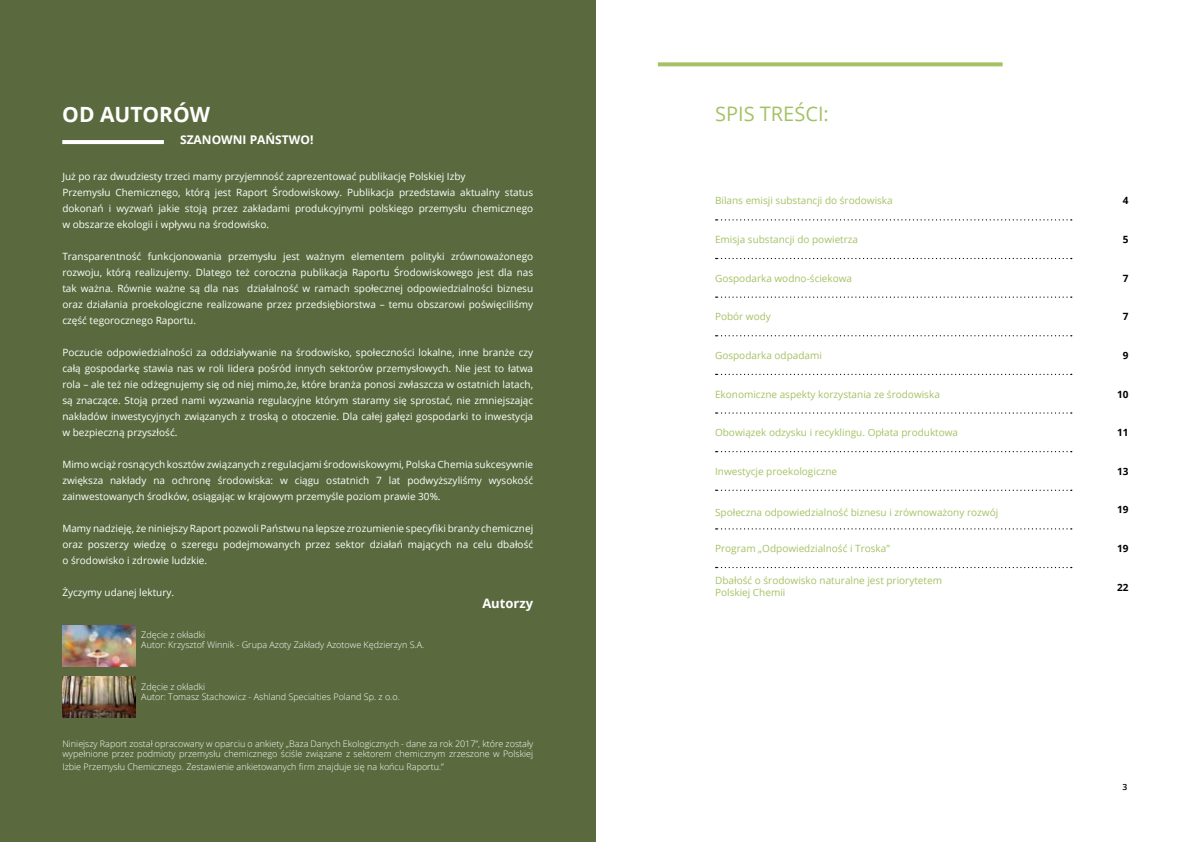
<style>
.page{position:relative;width:1191px;height:842px;background:#fff}
.page>*{position:absolute;margin:0;border:0;box-sizing:border-box;transform-origin:0 0}
.t1{font:700 21px "Open Sans";color:#fff}
.t2{font:20px "Open Sans";color:#a4c264}
.t3{font:700 13px "Open Sans";color:#fff}
.t4{font:700 12px "Open Sans";color:#fff}
.t5{font:10px/16px "Open Sans";color:#fff;text-align:justify}
.t6{font:10px/12px "Open Sans";color:#a4c264}
.t7{font:700 10px "Open Sans";color:#000}
.t8{font:300 9px/10.8px "Open Sans";color:#fff}
.t9{font:600 8.5px "Open Sans";color:#000}
</style>
<div class="page">
<div style="left:0;top:0;width:595px;height:842px;background:#5a6a3e"></div>
<img style="left:62px;top:626px;width:73px;height:40px">
<img style="left:62px;top:677px;width:73px;height:40px">
<svg style="left:62px;top:140px;width:102px;height:4px"></svg>
<svg style="left:715px;top:219px;width:356px;height:1px"></svg>
<svg style="left:715px;top:258px;width:356px;height:1px"></svg>
<svg style="left:715px;top:296px;width:356px;height:2px"></svg>
<svg style="left:715px;top:335px;width:356px;height:1px"></svg>
<svg style="left:715px;top:374px;width:356px;height:1px"></svg>
<svg style="left:715px;top:412px;width:356px;height:2px"></svg>
<svg style="left:715px;top:451px;width:356px;height:1px"></svg>
<svg style="left:715px;top:490px;width:356px;height:1px"></svg>
<svg style="left:715px;top:528px;width:356px;height:1px"></svg>
<svg style="left:715px;top:567px;width:356px;height:1px"></svg>
<svg style="left:658px;top:62px;width:344px;height:4px"></svg>
<h1 class="t1" style="left:62px;top:100px;width:149px">OD AUTORÓW</h1>
<p class="t4" style="left:180px;top:131px;width:135px">SZANOWNI PAŃSTWO!</p>
<p class="t5" style="left:62px;top:168px;width:472px;text-align:left">Już po raz dwudziesty trzeci mamy przyjemność zaprezentować publikację Polskiej Izby<br>Przemysłu Chemicznego, którą jest Raport Środowiskowy. Publikacja przedstawia aktualny status dokonań i wyzwań jakie stoją przez zakładami produkcyjnymi polskiego przemysłu chemicznego w obszarze ekologii i wpływu na środowisko.</p>
<p class="t5" style="left:62px;top:248px;width:472px">Transparentność funkcjonowania przemysłu jest ważnym elementem polityki zrównoważonego rozwoju, którą realizujemy. Dlatego też coroczna publikacja Raportu Środowiskowego jest dla nas tak ważna. Równie ważne są dla nas działalność w ramach społecznej odpowiedzialności biznesu oraz działania proekologiczne realizowane przez przedsiębiorstwa – temu obszarowi poświęciliśmy część tegorocznego Raportu.</p>
<p class="t5" style="left:62px;top:344px;width:472px">Poczucie odpowiedzialności za oddziaływanie na środowisko, społeczności lokalne, inne branże czy całą gospodarkę stawia nas w roli lidera pośród innych sektorów przemysłowych. Nie jest to łatwa rola – ale też nie odżegnujemy się od niej mimo,że, które branża ponosi zwłaszcza w ostatnich latach, są znaczące. Stoją przed nami wyzwania regulacyjne którym staramy się sprostać, nie zmniejszając nakładów inwestycyjnych związanych z troską o otoczenie. Dla całej gałęzi gospodarki to inwestycja w bezpieczną przyszłość.</p>
<p class="t5" style="left:62px;top:456px;width:472px">Mimo wciąż rosnących kosztów związanych z regulacjami środowiskowymi, Polska Chemia sukcesywnie zwiększa nakłady na ochronę środowiska: w ciągu ostatnich 7 lat podwyższyliśmy wysokość zainwestowanych środków, osiągając w krajowym przemyśle poziom prawie 30%.</p>
<p class="t5" style="left:62px;top:520px;width:472px">Mamy nadzieję, że niniejszy Raport pozwoli Państwu na lepsze zrozumienie specyfiki branży chemicznej oraz poszerzy wiedzę o szeregu podejmowanych przez sektor działań mających na celu dbałość o środowisko i zdrowie ludzkie.</p>
<p class="t5" style="left:62px;top:584px;width:113px">Życzymy udanej lektury.</p>
<h3 class="t3" style="left:482px;top:594px;width:52px">Autorzy</h3>
<p class="t8" style="left:141px;top:629px;width:284px">Zdęcie z okładki<br>Autor: Krzysztof Winnik - Grupa Azoty Zakłady Azotowe Kędzierzyn S.A.</p>
<p class="t8" style="left:141px;top:681px;width:260px">Zdęcie z okładki<br>Autor: Tomasz Stachowicz - Ashland Specialties Poland Sp. z o.o.</p>
<p class="t8" style="left:62px;top:738px;width:472px;line-height:10px">Niniejszy Raport został opracowany w oparciu o ankiety „Baza Danych Ekologicznych - dane za rok 2017”, które zostały wypełnione przez podmioty przemysłu chemicznego ściśle związane z sektorem chemicznym zrzeszone w Polskiej</p>
<p class="t8" style="left:62px;top:761px;width:383px">Izbie Przemysłu Chemicznego. Zestawienie ankietowanych firm znajduje się na końcu Raportu.”</p>
<h2 class="t2" style="left:715px;top:100px;width:115px">SPIS TREŚCI:</h2>
<p class="t6" style="left:715px;top:195px;width:179px">Bilans emisji substancji do środowiska</p>
<p class="t7" style="left:1122px;top:194px;width:7px">4</p>
<p class="t6" style="left:715px;top:233px;width:145px">Emisja substancji do powietrza</p>
<p class="t7" style="left:1122px;top:232px;width:7px">5</p>
<p class="t6" style="left:715px;top:272px;width:139px">Gospodarka wodno-ściekowa</p>
<p class="t7" style="left:1122px;top:271px;width:7px">7</p>
<p class="t6" style="left:715px;top:310px;width:57px">Pobór wody</p>
<p class="t7" style="left:1122px;top:310px;width:7px">7</p>
<p class="t6" style="left:715px;top:349px;width:108px">Gospodarka odpadami</p>
<p class="t7" style="left:1122px;top:348px;width:7px">9</p>
<p class="t6" style="left:715px;top:388px;width:226px">Ekonomiczne aspekty korzystania ze środowiska</p>
<p class="t7" style="left:1117px;top:387px;width:13px">10</p>
<p class="t6" style="left:715px;top:426px;width:245px">Obowiązek odzysku i recyklingu. Opłata produktowa</p>
<p class="t7" style="left:1117px;top:425px;width:13px">11</p>
<p class="t6" style="left:715px;top:465px;width:124px">Inwestycje proekologiczne</p>
<p class="t7" style="left:1117px;top:464px;width:13px">13</p>
<p class="t6" style="left:715px;top:506px;width:285px">Społeczna odpowiedzialność biznesu i zrównoważony rozwój</p>
<p class="t7" style="left:1117px;top:503px;width:13px">19</p>
<p class="t6" style="left:715px;top:542px;width:176px">Program „Odpowiedzialność i Troska”</p>
<p class="t7" style="left:1117px;top:541px;width:13px">19</p>
<p class="t6" style="left:715px;top:574px;width:228px">Dbałość o środowisko naturalne jest priorytetem<br>Polskiej Chemii</p>
<p class="t7" style="left:1117px;top:580px;width:13px">22</p>
<p class="t9" style="left:1122px;top:781px;width:6px">3</p>
</div>
